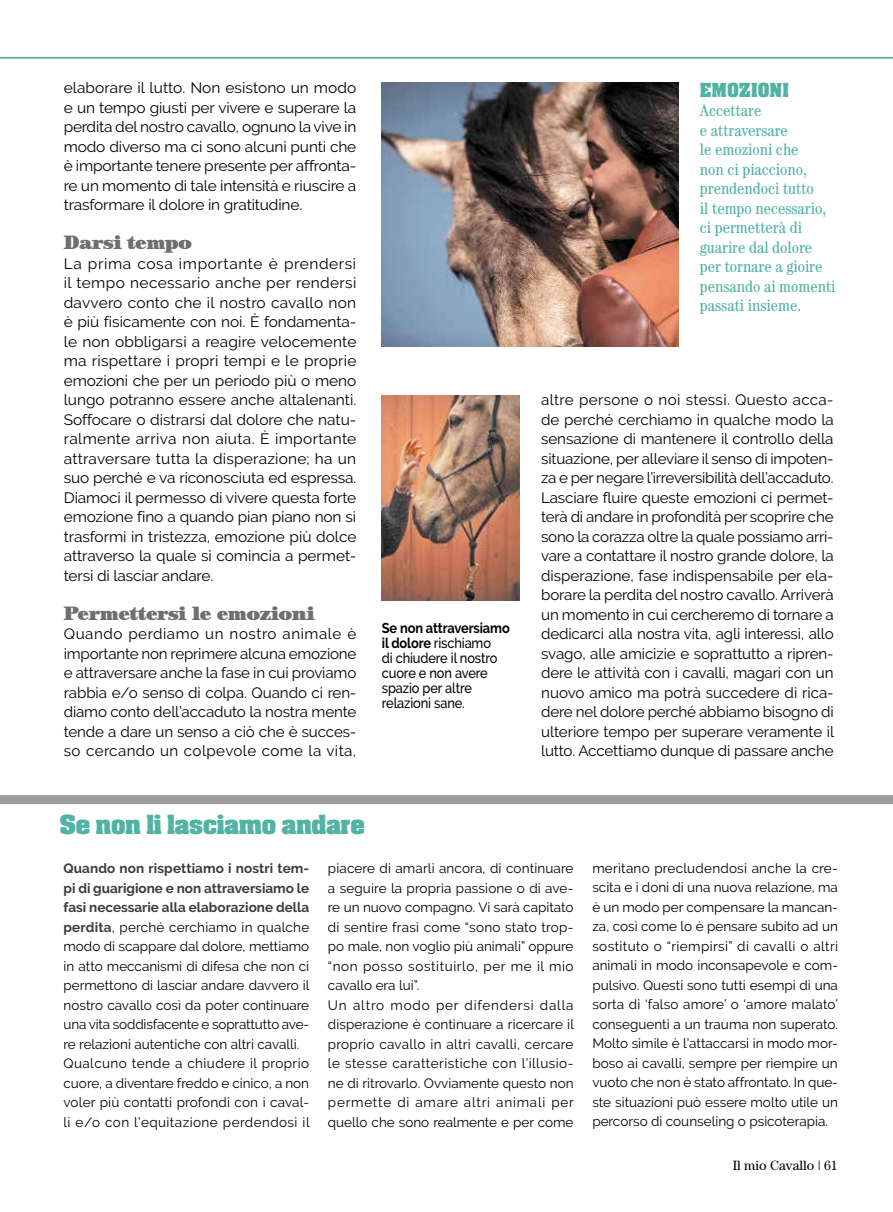
<style>
.page{position:relative;width:893px;height:1212px;background:#fff}
.page>*{position:absolute;margin:0;border:0;box-sizing:border-box;transform-origin:0 0}
.t1{font:700 22.5px "Aachen Std";letter-spacing:-.02em;color:#51b3a4;scale:1.04 1}
.t2{font:900 19.5px "Century Std";letter-spacing:-.035em;color:#706f6f}
.t3{font:condensed 16.5px/19.5px "Century Std";color:#51b3a4}
.t4{font:700 16.5px "Aachen Std";color:#51b3a4}
.t5{font:15px/19.5px "Raleway";letter-spacing:-.01em;color:#000;text-align:justify}
.t6{font:500 14.25px/15px "Raleway";letter-spacing:-.01em;color:#000;scale:.9 1}
.t7{font:13.5px/19.5px "Raleway";color:#000}
.t8{font:13.5px "Century Std";color:#000}
.s1{font-weight:700}
.s2{font-weight:700;color:#3c3c3b}
</style>
<div class="page">
<svg style="left:0;top:57px;width:893px;height:1px"></svg>
<div style="left:0;top:795px;width:893px;height:9px;background:#9d9d9c"></div>
<img style="left:382px;top:395px;width:138px;height:205px">
<img style="left:382px;top:82px;width:297px;height:264px">
<p class="t5" style="left:64px;top:78px;width:294px">elaborare il lutto. Non esistono un modo e un tempo giusti per vivere e superare la perdita del nostro cavallo, ognuno la vive in modo diverso ma ci sono alcuni punti che è importante tenere presente per affronta&shy;re un momento di tale intensità e riuscire a trasformare il dolore in gratitudine.</p>
<h2 class="t2" style="left:64px;top:230px;width:130px">Darsi tempo</h2>
<p class="t5" style="left:64px;top:253px;width:294px">La prima cosa importante è prendersi il tempo necessario anche per rendersi davvero conto che il nostro cavallo non è più fisicamente con noi. È fondamenta&shy;le non obbligarsi a reagire velocemente ma rispettare i propri tempi e le proprie emozioni che per un periodo più o meno lungo potranno essere anche altalenanti.<br>Soffocare o distrarsi dal dolore che natu&shy;ralmente arriva non aiuta. È importante attraversare tutta la disperazione; ha un suo perché e va riconosciuta ed espressa.<br>Diamoci il permesso di vivere questa forte emozione fino a quando pian piano non si trasformi in tristezza, emozione più dolce attraverso la quale si comincia a permet&shy;tersi di lasciar andare.</p>
<h2 class="t2" style="left:64px;top:601px;width:253px">Permettersi le emozioni</h2>
<p class="t5" style="left:64px;top:624px;width:294px">Quando perdiamo un nostro animale è importante non reprimere alcuna emozione e attraversare anche la fase in cui proviamo rabbia e/o senso di colpa. Quando ci ren&shy;diamo conto dell’accaduto la nostra mente tende a dare un senso a ciò che è succes&shy;so cercando un colpevole come la vita,</p>
<p class="t6" style="left:382px;top:620px;width:144px"><span class="s1">Se non attraversiamo il dolore</span> rischiamo<br>di chiudere il nostro cuore e non avere spazio per altre relazioni sane.</p>
<h1 class="t1" style="left:59px;top:808px;width:295px">Se non li lasciamo andare</h1>
<p class="t4" style="left:700px;top:78px;width:91px">EMOZIONI</p>
<p class="t3" style="left:700px;top:101px;width:137px">Accettare<br>e attraversare<br>le emozioni che<br>non ci piacciono, prendendoci tutto<br>il tempo necessario, ci permetterà di guarire dal dolore per tornare a gioire pensando ai momenti passati insieme.</p>
<p class="t5" style="left:541px;top:390px;width:295px">altre persone o noi stessi. Questo acca&shy;de perché cerchiamo in qualche modo la sensazione di mantenere il controllo della situazione, per alleviare il senso di impoten&shy;za e per negare l’irreversibilità dell’accaduto.<br>Lasciare fluire queste emozioni ci permet&shy;terà di andare in profondità per scoprire che sono la corazza oltre la quale possiamo arri&shy;vare a contattare il nostro grande dolore, la disperazione, fase indispensabile per ela&shy;borare la perdita del nostro cavallo. Arriverà un momento in cui cercheremo di tornare a dedicarci alla nostra vita, agli interessi, allo svago, alle amicizie e soprattutto a ripren&shy;dere le attività con i cavalli, magari con un nuovo amico ma potrà succedere di rica&shy;dere nel dolore perché abbiamo bisogno di ulteriore tempo per superare veramente il lutto. Accettiamo dunque di passare anche</p>
<p class="t7" style="left:64px;top:858px;width:248px"><span class="s2">Quando non rispettiamo i nostri tem&shy;pi di guarigione e non attraversiamo le fasi necessarie alla elaborazione della perdita</span>, perché cerchiamo in qualche modo di scappare dal dolore, mettiamo in atto meccanismi di difesa che non ci permettono di lasciar andare davvero il nostro cavallo così da poter continuare una vita soddisfacente e soprattutto ave&shy;re relazioni autentiche con altri cavalli.<br>Qualcuno tende a chiudere il proprio cuore, a diventare freddo e cinico, a non voler più contatti profondi con i caval&shy;li e/o con l’equitazione perdendosi il</p>
<p class="t7" style="left:328px;top:858px;width:248px">piacere di amarli ancora, di continuare a seguire la propria passione o di ave&shy;re un nuovo compagno. Vi sarà capitato di sentire frasi come “sono stato trop&shy;po male, non voglio più animali” oppure “non posso sostituirlo, per me il mio cavallo era lui”.<br>Un altro modo per difendersi dalla disperazione è continuare a ricercare il proprio cavallo in altri cavalli, cercare le stesse caratteristiche con l’illusio&shy;ne di ritrovarlo. Ovviamente questo non permette di amare altri animali per quello che sono realmente e per come</p>
<p class="t7" style="left:592px;top:858px;width:247px;text-align:justify">meritano precludendosi anche la cre&shy;scita e i doni di una nuova relazione, ma è un modo per compensare la mancan&shy;za, così come lo è pensare subito ad un sostituto o “riempirsi” di cavalli o altri animali in modo inconsapevole e com&shy;pulsivo. Questi sono tutti esempi di una sorta di ‘falso amore’ o ‘amore malato’ conseguenti a un trauma non superato.<br>Molto simile è l’attaccarsi in modo mor&shy;boso ai cavalli, sempre per riempire un vuoto che non è stato affrontato. In que&shy;ste situazioni può essere molto utile un percorso di counseling o psicoterapia.</p>
<p class="t8" style="left:733px;top:1158px;width:107px">Il mio Cavallo | 61</p>
</div>
